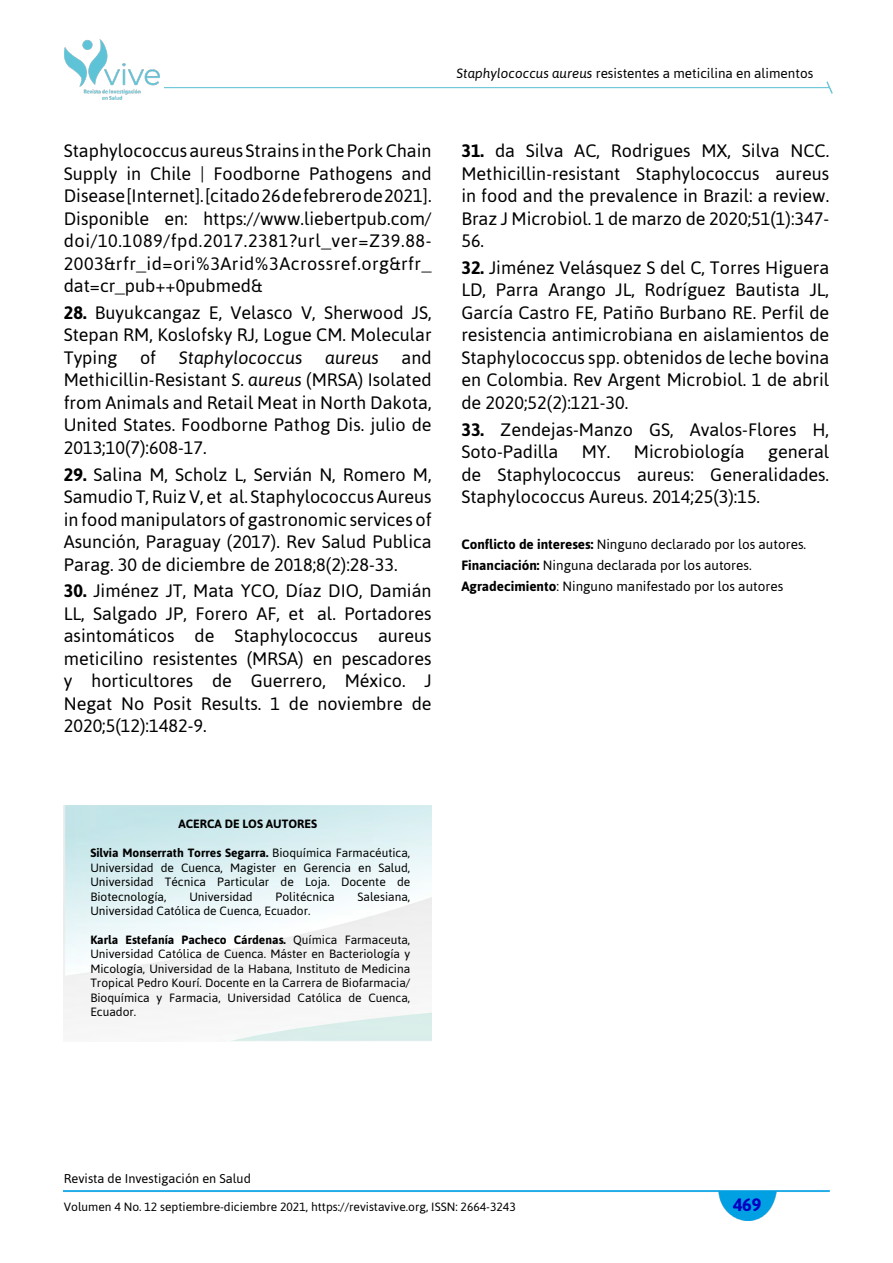
<style>
.page{position:relative;width:893px;height:1263px;background:#fff}
.page>*{position:absolute;margin:0;border:0;box-sizing:border-box;transform-origin:0 0}
.t1{font:18px/22.5px "Asap";color:#000;text-align:justify}
.t2{font:italic 18px "Asap";color:#000}
.t3{font:700 18px "Asap";color:#0000c2}
.t4{font:13.5px/21px "Asap";color:#000}
.t5{font:12.75px "Asap";color:#000}
.t6{font:12px/14.4px "Asap";color:#000;text-align:justify}
.t7{font:700 12px "Asap";color:#000}
.s1{font-style:italic}
.s2{font-weight:700}
</style>
<div class="page">
<img style="left:165px;top:82px;width:667px;height:11px">
<img style="left:64px;top:39px;width:101px;height:61px">
<img style="left:64px;top:1190px;width:765px;height:30px">
<p class="t4" style="left:456px;top:63px;width:358px"><span class="s1">Staphylococcus aureus</span> resistentes a meticilina en alimentos</p>
<p class="t1" style="left:64px;top:139px;width:369px">Staphylococcus aureus Strains in the Pork Chain Supply in Chile | Foodborne Pathogens and Disease [Internet]. [citado 26 de febrero de 2021].<br>Disponible en: https://www.liebertpub.com/ doi/10.1089/fpd.2017.2381?url_ver=Z39.88- 2003&amp;rfr_id=ori%3Arid%3Acrossref.org&amp;rfr_ dat=cr_pub++0pubmed&amp;</p>
<p class="t1" style="left:64px;top:301px;width:369px"><span class="s2">28.</span> Buyukcangaz E, Velasco V, Sherwood JS, Stepan RM, Koslofsky RJ, Logue CM. Molecular Typing</p>
<p class="t1" style="left:140px;top:346px;width:18px">of</p>
<p class="t2" style="left:179px;top:347px;width:125px">Staphylococcus</p>
<p class="t2" style="left:325px;top:347px;width:55px">aureus</p>
<p class="t1" style="left:64px;top:346px;width:369px;text-indent:338px">and Methicillin-Resistant <span class="s1">S. aureus</span> (MRSA) Isolated from Animals and Retail Meat in North Dakota, United States. Foodborne Pathog Dis. julio de 2013;10(7):608-17.</p>
<p class="t1" style="left:64px;top:463px;width:369px"><span class="s2">29.</span> Salina M, Scholz L, Servián N, Romero M, Samudio T, Ruiz V, et al. Staphylococcus Aureus in food manipulators of gastronomic services of Asunción, Paraguay (2017). Rev Salud Publica Parag. 30 de diciembre de 2018;8(2):28-33.</p>
<p class="t1" style="left:64px;top:580px;width:369px"><span class="s2">30.</span> Jiménez JT, Mata YCO, Díaz DIO, Damián LL, Salgado JP, Forero AF, et al. Portadores asintomáticos de Staphylococcus aureus meticilino resistentes (MRSA) en pescadores y horticultores de Guerrero, México. J Negat No Posit Results. 1 de noviembre de 2020;5(12):1482-9.</p>
<p class="t1" style="left:461px;top:139px;width:369px"><span class="s2">31.</span> da Silva AC, Rodrigues MX, Silva NCC.<br>Methicillin-resistant Staphylococcus aureus in food and the prevalence in Brazil: a review.<br>Braz J Microbiol. 1 de marzo de 2020;51(1):347- 56.</p>
<p class="t1" style="left:461px;top:256px;width:369px"><span class="s2">32.</span> Jiménez Velásquez S del C, Torres Higuera LD, Parra Arango JL, Rodríguez Bautista JL, García Castro FE, Patiño Burbano RE. Perfil de resistencia antimicrobiana en aislamientos de Staphylococcus spp. obtenidos de leche bovina en Colombia. Rev Argent Microbiol. 1 de abril de 2020;52(2):121-30.</p>
<p class="t1" style="left:461px;top:418px;width:369px"><span class="s2">33.</span> Zendejas-Manzo GS, Avalos-Flores H,<br>Soto-Padilla</p>
<p class="t1" style="left:461px;top:440px;width:369px;text-indent:307px">general de Staphylococcus aureus: Generalidades.<br>Staphylococcus Aureus. 2014;25(3):15.</p>
<p class="t4" style="left:461px;top:534px;width:346px"><span class="s2">Conflicto de intereses:</span> Ninguno declarado por los autores.<br><span class="s2">Financiación:</span> Ninguna declarada por los autores.<br><span class="s2">Agradecimiento</span>: Ninguno manifestado por los autores</p>
<p class="t1" style="left:582px;top:440px;width:164px">MY. Microbiología</p>
<p class="t7" style="left:178px;top:816px;width:140px">ACERCA DE LOS AUTORES</p>
<p class="t6" style="left:90px;top:846px;width:321px"><span class="s2">Silvia Monserrath Torres Segarra.</span> Bioquímica Farmacéutica, Universidad de Cuenca, Magister en Gerencia en Salud, Universidad Técnica Particular de Loja. Docente de Biotecnología,</p>
<p class="t6" style="left:189px;top:889px;width:65px">Universidad</p>
<p class="t6" style="left:276px;top:889px;width:61px">Politécnica</p>
<p class="t6" style="left:357px;top:889px;width:54px">Salesiana,</p>
<p class="t6" style="left:90px;top:903px;width:222px">Universidad Católica de Cuenca, Ecuador.</p>
<p class="t6" style="left:90px;top:932px;width:321px"><span class="s2">Karla Estefanía Pacheco Cárdenas.</span> Química Farmaceuta, Universidad Católica de Cuenca. Máster en Bacteriología y Micología, Universidad de la Habana, Instituto de Medicina Tropical Pedro Kourí. Docente en la Carrera de Biofarmacia/ Bioquímica y Farmacia, Universidad Católica de Cuenca, Ecuador.</p>
<p class="t5" style="left:64px;top:1171px;width:189px">Revista de Investigación en Salud</p>
<p class="t6" style="left:64px;top:1200px;width:453px">Volumen 4 No. 12 septiembre-diciembre 2021, https://revistavive.org, ISSN: 2664-3243</p>
<p class="t3" style="left:733px;top:1194px;width:30px">469</p>
</div>
